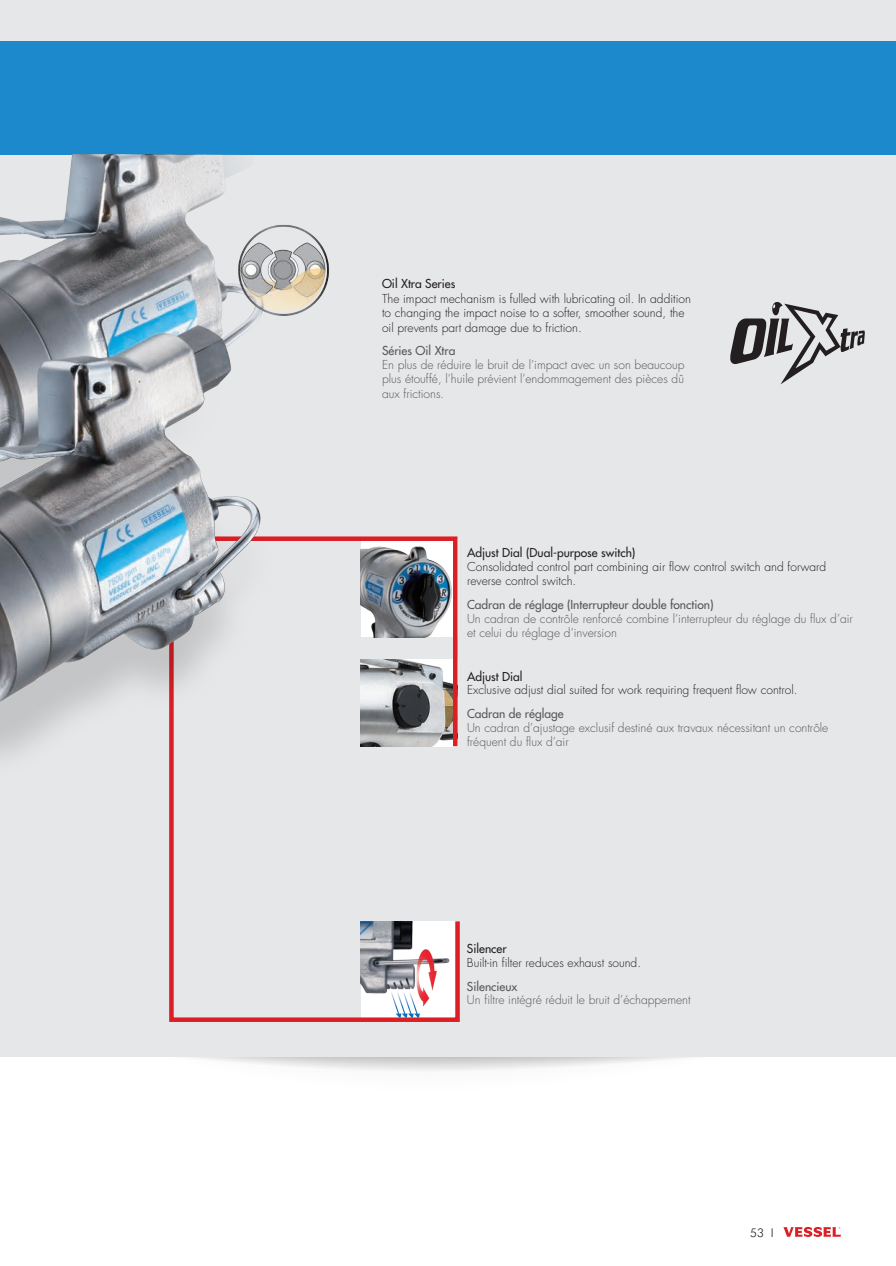
<style>
.page{position:relative;width:896px;height:1266px;background:#fff}
.page>*{position:absolute;margin:0;border:0;box-sizing:border-box;transform-origin:0 0}
.t1{font:300 12px/14.5px "Futura";color:#57585a}
.t2{font:300 12px/14.4px "Futura";color:#231f20}
.t3{font:12px "Futura";color:#57585a}
.t4{font:12px "Futura";color:#231f20}
.t5{font:300 12px "Futura BT";color:#231f20}
</style>
<div class="page">
<div style="left:0;top:0;width:895px;height:1056px;background:#e6e7e9"></div>
<div style="left:0;top:41px;width:895px;height:114px;background:#1b89cb"></div>
<svg style="left:730px;top:302px;width:134px;height:82px"></svg>
<img style="left:0;top:155px;width:673px;height:916px">
<svg style="left:783px;top:1227px;width:57px;height:9px"></svg>
<p class="t4" style="left:382px;top:276px;width:75px">Oil Xtra Series</p>
<p class="t2" style="left:382px;top:291px;width:310px">The impact mechanism is fulled with lubricating oil. In addition to changing the impact noise to a softer, smoother sound, the oil prevents part damage due to friction.</p>
<p class="t3" style="left:382px;top:342px;width:75px">Séries Oil Xtra</p>
<p class="t1" style="left:382px;top:358px;width:304px;text-align:justify">En plus de réduire le bruit de l’impact avec un son beaucoup plus étouffé, l’huile prévient l’endommagement des pièces dû aux frictions.</p>
<p class="t4" style="left:467px;top:545px;width:170px">Adjust Dial (Dual-purpose switch)</p>
<p class="t2" style="left:467px;top:559px;width:361px">Consolidated control part combining air flow control switch and forward reverse control switch.</p>
<p class="t3" style="left:467px;top:597px;width:248px">Cadran de réglage (Interrupteur double fonction)</p>
<p class="t1" style="left:467px;top:611px;width:387px">Un cadran de contrôle renforcé combine l’interrupteur du réglage du flux d’air et celui du réglage d’inversion</p>
<p class="t4" style="left:467px;top:668px;width:57px">Adjust Dial</p>
<p class="t2" style="left:467px;top:683px;width:332px">Exclusive adjust dial suited for work requiring frequent flow control.</p>
<p class="t3" style="left:467px;top:706px;width:98px">Cadran de réglage</p>
<p class="t1" style="left:467px;top:720px;width:363px">Un cadran d’ajustage exclusif destiné aux travaux nécessitant un contrôle fréquent du flux d’air</p>
<p class="t4" style="left:467px;top:941px;width:41px">Silencer</p>
<p class="t2" style="left:467px;top:955px;width:175px">Built-in filter reduces exhaust sound.</p>
<p class="t3" style="left:467px;top:978px;width:52px">Silencieux</p>
<p class="t1" style="left:467px;top:992px;width:225px">Un filtre intégré réduit le bruit d’échappement</p>
<p class="t5" style="left:750px;top:1225px;width:25px">53 I</p>
</div>
